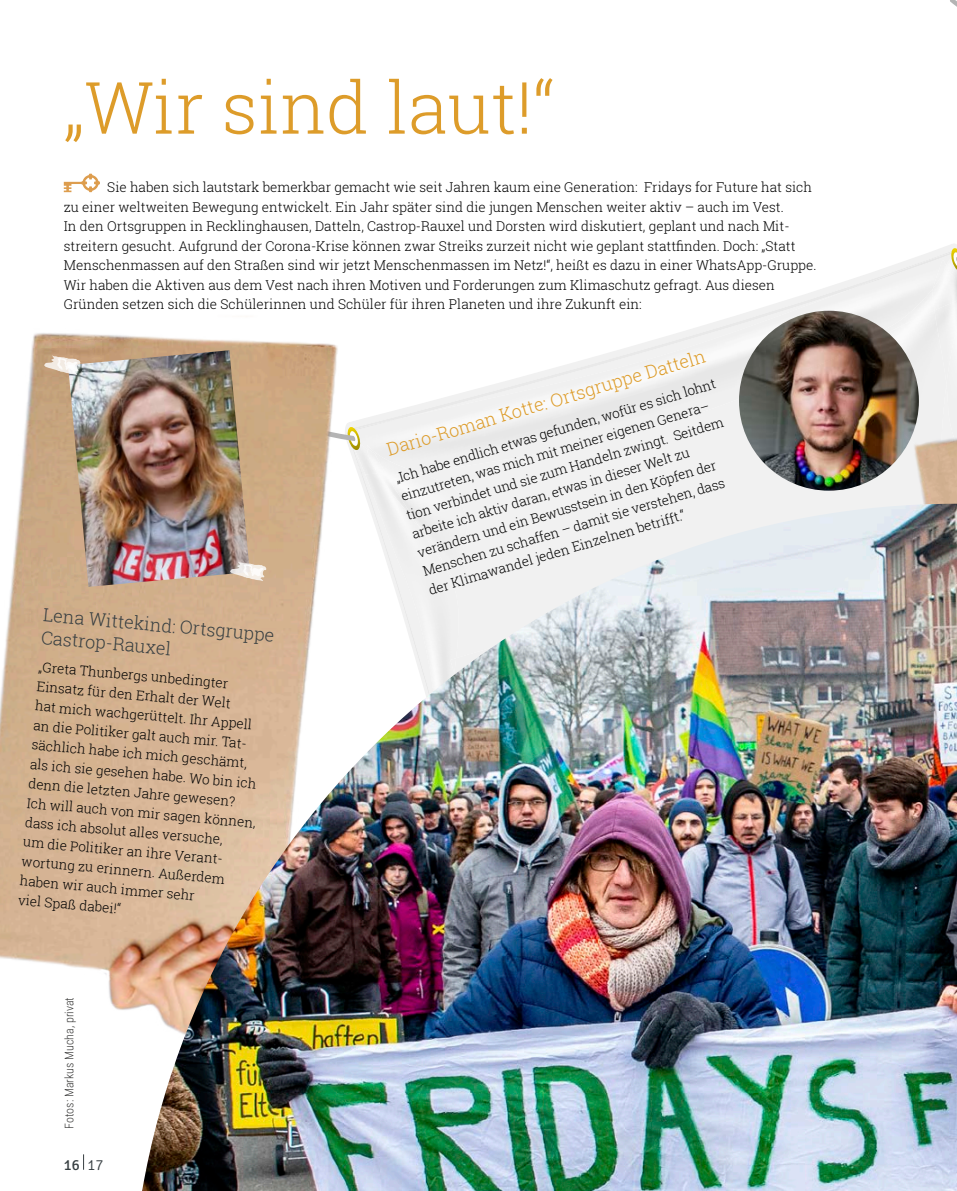
<style>
.page{position:relative;width:957px;height:1191px;background:#fff}
.page>*{position:absolute;margin:0;border:0;box-sizing:border-box;transform-origin:0 0}
.t1{font:300 72px "Roboto Slab";color:#dd9c2a}
.t2{font:300 18px/22.5px "Roboto Slab";color:#363e41}
.t3{font:300 18px "Roboto Slab";color:#dd9c2a}
.t4{font:15px "Signika";color:#363e41}
.t5{font:300 13.5px/19.5px "Roboto Slab";color:#000}
.t6{font:300 12px "Roboto Condensed";color:#393938}
.s1{font-weight:300}
</style>
<div class="page">
<div style="left:518px;top:475px;width:217px;height:29px;background:#f1f1f1"></div>
<img style="left:932px;top:270px;width:25px;height:40px">
<svg style="left:915px;top:244px;width:42px;height:26px"></svg>
<svg style="left:950px;top:0;width:7px;height:7px"></svg>
<svg style="left:950px;top:345px;width:7px;height:7px"></svg>
<img style="left:0;top:333px;width:518px;height:837px">
<img style="left:735px;top:391px;width:222px;height:113px">
<img style="left:739px;top:311px;width:180px;height:179px;border-radius:90px">
<img style="left:142px;top:504px;width:815px;height:687px">
<svg style="left:64px;top:174px;width:36px;height:18px"></svg>
<img style="left:68px;top:350px;width:182px;height:237px">
<svg style="left:230px;top:561px;width:37px;height:20px"></svg>
<svg style="left:44px;top:355px;width:37px;height:20px"></svg>
<svg style="left:83px;top:1154px;width:1px;height:15px"></svg>
<h1 class="t1" style="left:64px;top:58px;width:492px">„Wir sind laut!“</h1>
<p class="t5" style="left:64px;top:177px;width:754px;text-indent:43px">Sie haben sich lautstark bemerkbar gemacht wie seit Jahren kaum eine Generation: Fridays for Future hat sich zu einer weltweiten Bewegung entwickelt. Ein Jahr später sind die jungen Menschen weiter aktiv – auch im Vest.<br>In den Ortsgruppen in Recklinghausen, Datteln, Castrop-Rauxel und Dorsten wird diskutiert, geplant und nach Mit&shy;streitern gesucht. Aufgrund der Corona-Krise können zwar Streiks zurzeit nicht wie geplant stattfinden. Doch: „Statt Menschenmassen auf den Straßen sind wir jetzt Menschenmassen im Netz!“, heißt es dazu in einer WhatsApp-Gruppe.<br>Wir haben die Aktiven aus dem Vest nach ihren Motiven und Forderungen zum Klimaschutz gefragt. Aus diesen Gründen setzen sich die Schülerinnen und Schüler für ihren Planeten und ihre Zukunft ein:</p>
<h2 class="t2" style="left:44px;top:603px;width:233px;rotate:5deg">Lena Wittekind: Ortsgruppe<br>Castrop-Rauxel</h2>
<p class="t5" style="left:40px;top:656px;width:231px;rotate:5deg">„Greta Thunbergs unbedingter<br>Einsatz für den Erhalt der Welt<br>hat mich wachgerüttelt. Ihr Appell an die Politiker galt auch mir. Tat&shy;sächlich habe ich mich geschämt, als ich sie gesehen habe. Wo bin ich denn die letzten Jahre gewesen?<br>Ich will auch von mir sagen können, dass ich absolut alles versuche,<br>um die Politiker an ihre Verant&shy;wortung zu erinnern. Außerdem haben wir auch immer sehr<br>viel Spaß dabei!“</p>
<p class="t6" style="left:61px;top:1128px;width:133px;rotate:-90deg">Fotos: Markus Mucha, privat</p>
<p class="t4" style="left:64px;top:1156px;width:41px">16 <span class="s1">17</span></p>
<h2 class="t3" style="left:384px;top:439px;width:333px;rotate:-17deg">Dario-Roman Kotte: Ortsgruppe Datteln</h2>
<p class="t5" style="left:393px;top:467px;width:335px;rotate:-16deg">„Ich habe endlich etwas gefunden, wofür es sich lohnt einzutreten, was mich mit meiner eigenen Genera– tion verbindet und sie zum Handeln zwingt. Seitdem arbeite ich aktiv daran, etwas in dieser Welt zu verändern und ein Bewusstsein in den Köpfen der Menschen zu schaffen – damit sie verstehen, dass der Klimawandel jeden Einzelnen betrifft.“</p>
</div>
